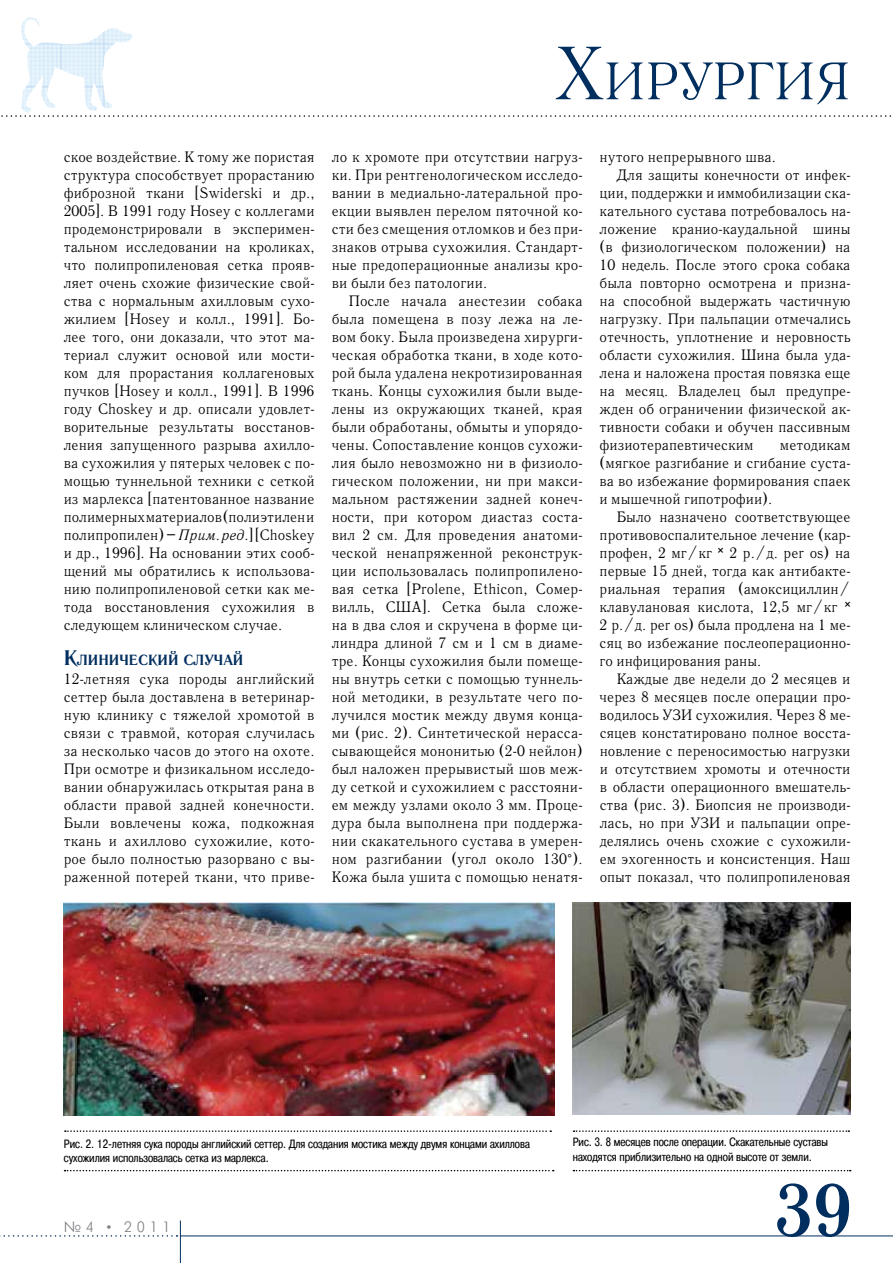
<style>
.page{position:relative;width:893px;height:1263px;background:#fff}
.page>*{position:absolute;margin:0;border:0;box-sizing:border-box;transform-origin:0 0}
.t1{font:700 73.5px "Literaturnaya C";color:#002e5e}
.t2{font:52.5px "Literaturnaya C";color:#002e5e}
.t3{font:15px/18px "Quant Antiqua C";letter-spacing:-.005em;color:#000;text-align:justify}
.t4{font:15px "Futuris Light C";color:#808285}
.t5{font:700 14.7px "Literaturnaya C";color:#002e5e}
.t6{font:12px/14.4px "Pragmatica Cond C";color:#000}
.s1{font-size:75px}
.s2{font-style:italic}
.s3{font-size:21px}
.s4{font-family:"Times New Roman"}
</style>
<div class="page">
<hr style="left:180px;top:1235px;width:713px;height:1px;background:#002e5e">
<hr style="left:180px;top:1220px;width:1px;height:43px;background:#002e5e">
<svg style="left:1px;top:115px;width:890px;height:2px"></svg>
<svg style="left:0;top:1235px;width:178px;height:1px"></svg>
<svg style="left:65px;top:1170px;width:489px;height:1px"></svg>
<svg style="left:65px;top:1130px;width:486px;height:2px"></svg>
<svg style="left:573px;top:1170px;width:278px;height:1px"></svg>
<svg style="left:574px;top:1130px;width:275px;height:2px"></svg>
<img style="left:64px;top:902px;width:490px;height:213px">
<img style="left:572px;top:902px;width:278px;height:213px">
<img style="left:21px;top:19px;width:111px;height:94px">
<h2 class="t2" style="left:556px;top:52px;width:296px"><span class="s1">Х</span>ирургия</h2>
<p class="t3" style="left:64px;top:148px;width:252px">ское воздействие. К тому же пористая структура способствует прорастанию фиброзной ткани [Swiderski и др., 2005]. В 1991 году Hosey с коллегами продемонстрировали в эксперимен&shy;тальном исследовании на кроликах, что полипропиленовая сетка прояв&shy;ляет очень схожие физические свой&shy;ства с нормальным ахилловым сухо&shy;жилием [Hosey и колл., 1991]. Бо&shy;лее того, они доказали, что этот ма&shy;териал служит основой или мости&shy;ком для прорастания коллагеновых пучков [Hosey и колл., 1991]. В 1996 году Choskey и др. описали удовлет&shy;ворительные результаты восстанов&shy;ления запущенного разрыва ахилло&shy;ва сухожилия у пятерых человек с по&shy;мощью туннельной техники с сеткой из марлекса [патентованное название полимерных материалов (полиэтилен и полипропилен) – <span class="s2">Прим. ред.</span>] [Choskey и др., 1996]. На основании этих сооб&shy;щений мы обратились к использова&shy;нию полипропиленовой сетки как ме&shy;тода восстановления сухожилия в следующем клиническом случае.</p>
<p class="t5" style="left:64px;top:650px;width:181px"><span class="s3">К</span>линический случай</p>
<p class="t3" style="left:64px;top:670px;width:252px">12-летняя сука породы английский сеттер была доставлена в ветеринар&shy;ную клинику с тяжелой хромотой в связи с травмой, которая случилась за несколько часов до этого на охоте.<br>При осмотре и физикальном исследо&shy;вании обнаружилась открытая рана в области правой задней конечности.<br>Были вовлечены кожа, подкожная ткань и ахиллово сухожилие, кото&shy;рое было полностью разорвано с вы&shy;раженной потерей ткани, что приве-</p>
<p class="t3" style="left:332px;top:148px;width:252px">ло к хромоте при отсутствии нагруз&shy;ки. При рентгенологическом исследо&shy;вании в медиально-латеральной про&shy;екции выявлен перелом пяточной ко&shy;сти без смещения отломков и без при&shy;знаков отрыва сухожилия. Стандарт&shy;ные предоперационные анализы кро&shy;ви были без патологии.</p>
<p class="t3" style="left:332px;top:292px;width:252px;text-indent:17px">После начала анестезии собака была помещена в позу лежа на ле&shy;вом боку. Была произведена хирурги&shy;ческая обработка ткани, в ходе кото&shy;рой была удалена некротизированная ткань. Концы сухожилия были выде&shy;лены из окружающих тканей, края были обработаны, обмыты и упорядо&shy;чены. Сопоставление концов сухожи&shy;лия было невозможно ни в физиоло&shy;гическом положении, ни при макси&shy;мальном растяжении задней конеч&shy;ности, при котором диастаз соста&shy;вил 2 см. Для проведения анатоми&shy;ческой ненапряженной реконструк&shy;ции использовалась полипропилено&shy;вая сетка [Prolene, Ethicon, Сомер&shy;вилль, США]. Сетка была сложе&shy;на в два слоя и скручена в форме ци&shy;линдра длиной 7 см и 1 см в диаме&shy;тре. Концы сухожилия были помеще&shy;ны внутрь сетки с помощью туннель&shy;ной методики, в результате чего по&shy;лучился мостик между двумя конца&shy;ми (рис. 2). Синтетической нерасса&shy;сывающейся мононитью (2-0 нейлон) был наложен прерывистый шов меж&shy;ду сеткой и сухожилием с расстояни&shy;ем между узлами около 3 мм. Проце&shy;дура была выполнена при поддержа&shy;нии скакательного сустава в умерен&shy;ном разгибании (угол около 130°).<br>Кожа была ушита с помощью ненатя-</p>
<p class="t3" style="left:600px;top:148px;width:178px">нутого непрерывного шва.</p>
<p class="t3" style="left:617px;top:166px;width:235px">Для защиты конечности от инфек-</p>
<p class="t3" style="left:600px;top:184px;width:252px">ции, поддержки и иммобилизации ска-</p>
<p class="t3" style="left:600px;top:202px;width:252px">кательного сустава потребовалось на-</p>
<p class="t3" style="left:600px;top:220px;width:252px">ложение кранио-каудальной шины</p>
<p class="t3" style="left:600px;top:238px;width:252px">(в физиологическом положении) на</p>
<p class="t3" style="left:600px;top:256px;width:252px">10 недель. После этого срока собака</p>
<p class="t3" style="left:600px;top:274px;width:252px">была повторно осмотрена и призна-</p>
<p class="t3" style="left:600px;top:292px;width:252px">на способной выдержать частичную</p>
<p class="t3" style="left:600px;top:310px;width:252px">нагрузку. При пальпации отмечались</p>
<p class="t3" style="left:600px;top:328px;width:252px">отечность, уплотнение и неровность</p>
<p class="t3" style="left:600px;top:346px;width:252px">области сухожилия. Шина была уда-</p>
<p class="t3" style="left:600px;top:364px;width:252px">лена и наложена простая повязка еще</p>
<p class="t3" style="left:600px;top:382px;width:252px">на месяц. Владелец был предупре-</p>
<p class="t3" style="left:600px;top:400px;width:252px">жден об ограничении физической ак-</p>
<p class="t3" style="left:600px;top:418px;width:252px">тивности собаки и обучен пассивным</p>
<p class="t3" style="left:600px;top:436px;width:155px">физиотерапевтическим</p>
<p class="t3" style="left:600px;top:436px;width:252px;text-indent:180px">методикам (мягкое разгибание и сгибание суста&shy;ва во избежание формирования спаек и мышечной гипотрофии).</p>
<p class="t3" style="left:600px;top:508px;width:252px;text-indent:17px">Было назначено соответствующее противовоспалительное лечение (кар&shy;профен, 2 мг/кг <span class="s4">˟</span> 2 р./д. per os) на первые 15 дней, тогда как антибакте&shy;риальная терапия (амоксициллин/ клавулановая кислота, 12,5 мг/кг <span class="s4">˟ </span>2 р./д. per os) была продлена на 1 ме&shy;сяц во избежание послеоперационно&shy;го инфицирования раны.</p>
<p class="t3" style="left:600px;top:670px;width:252px;text-indent:17px">Каждые две недели до 2 месяцев и через 8 месяцев после операции про&shy;водилось УЗИ сухожилия. Через 8 ме&shy;сяцев констатировано полное восста&shy;новление с переносимостью нагрузки и отсутствием хромоты и отечности в области операционного вмешатель&shy;ства (рис. 3). Биопсия не производи&shy;лась, но при УЗИ и пальпации опре&shy;делялись очень схожие с сухожили&shy;ем эхогенность и консистенция. Наш опыт показал, что полипропиленовая</p>
<p class="t6" style="left:64px;top:1136px;width:467px">Рис. 2. 12-летняя сука породы английский сеттер. Для создания мостика между двумя концами ахиллова сухожилия использовалась сетка из марлекса.</p>
<p class="t6" style="left:573px;top:1135px;width:257px">Рис. 3. 8 месяцев после операции. Скакательные суставы находятся приблизительно на одной высоте от земли.</p>
<p class="t4" style="left:64px;top:1219px;width:108px">№4 • 2011</p>
<h1 class="t1" style="left:774px;top:1165px;width:80px">39</h1>
</div>
